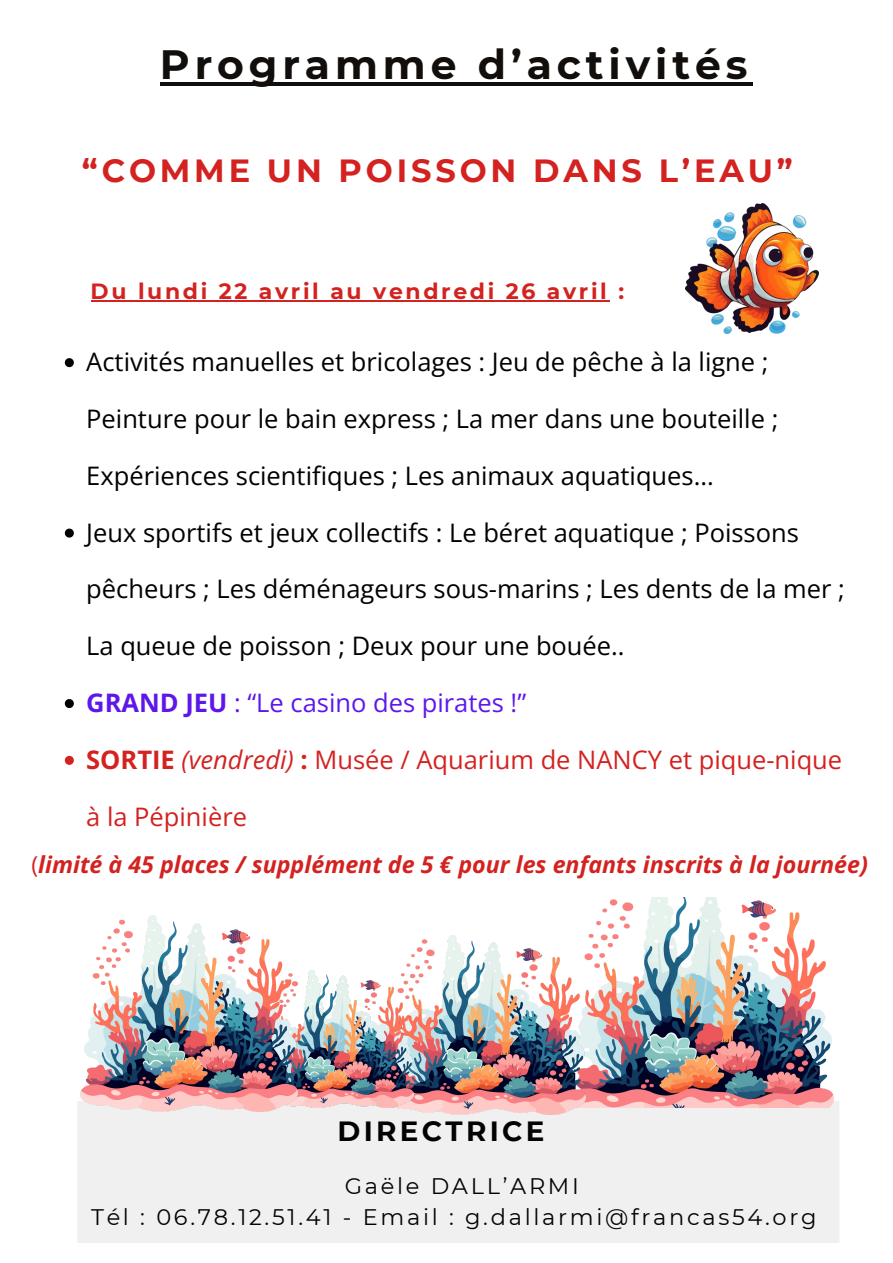
<style>
.page{position:relative;width:893px;height:1263px;background:#fff}
.page>*{position:absolute;margin:0;border:0;box-sizing:border-box;transform-origin:0 0}
.t1{font:700 40.88px "Montserrat";letter-spacing:.12em;color:#110e0c}
.t2{font:700 32.03px "Montserrat";letter-spacing:.12em;color:#d32220}
.t3{font:700 27.75px "Montserrat";letter-spacing:.12em;color:#000}
.t4{font:25.5px "Open Sans";color:#000}
.t5{font:25.5px "Open Sans";color:#d32220}
.t6{font:25.5px "Open Sans";color:#5e17eb}
.t7{font:italic 700 23.25px "Open Sans";color:#d32220}
.t8{font:22.5px "Montserrat";letter-spacing:.12em;color:#000}
.t9{font:700 21.98px "Montserrat";letter-spacing:.12em;color:#d32220}
.s1{font-weight:700}
.s2{font-style:italic}
.s3{font-weight:400;font-style:normal}
</style>
<div class="page">
<hr style="left:160px;top:82px;width:592px;height:4px;background:#110e0c">
<div style="left:78px;top:1101px;width:761px;height:142px;background:#f0f0f0"></div>
<img style="left:585px;top:897px;width:249px;height:210px">
<img style="left:686px;top:203px;width:132px;height:131px">
<img style="left:386px;top:935px;width:199px;height:180px">
<img style="left:297px;top:971px;width:116px;height:136px">
<img style="left:81px;top:916px;width:216px;height:196px">
<svg style="left:65px;top:358px;width:9px;height:9px"></svg>
<svg style="left:65px;top:529px;width:9px;height:9px"></svg>
<svg style="left:65px;top:699px;width:9px;height:9px"></svg>
<svg style="left:65px;top:756px;width:9px;height:9px"></svg>
<hr style="left:91px;top:300px;width:518px;height:2px;background:#d32220">
<p class="t1" style="left:160px;top:40px;width:589px">Programme d’activités</p>
<p class="t2" style="left:82px;top:151px;width:712px">“COMME UN POISSON DANS L’EAU”</p>
<h3 class="t9" style="left:91px;top:278px;width:535px">Du lundi 22 avril au vendredi 26 avril :</h3>
<p class="t4" style="left:86px;top:344px;width:684px">Activités manuelles et bricolages : Jeu de pêche à la ligne ;</p>
<p class="t4" style="left:86px;top:401px;width:693px">Peinture pour le bain express ; La mer dans une bouteille ;</p>
<p class="t4" style="left:86px;top:457px;width:629px">Expériences scientifiques ; Les animaux aquatiques...</p>
<p class="t4" style="left:86px;top:514px;width:714px">Jeux sportifs et jeux collectifs : Le béret aquatique ; Poissons</p>
<p class="t4" style="left:86px;top:571px;width:760px">pêcheurs ; Les déménageurs sous-marins ; Les dents de la mer ;</p>
<p class="t4" style="left:86px;top:628px;width:540px">La queue de poisson ; Deux pour une bouée..</p>
<p class="t6" style="left:86px;top:685px;width:441px"><span class="s1">GRAND JEU</span> : “Le casino des pirates !”</p>
<p class="t5" style="left:86px;top:741px;width:757px"><span class="s1">SORTIE</span> <span class="s2">(vendredi)</span> <span class="s1">:</span> Musée / Aquarium de NANCY et pique-nique</p>
<p class="t5" style="left:86px;top:798px;width:162px">à la Pépinière</p>
<p class="t7" style="left:31px;top:848px;width:838px"><span class="s3">(</span>limité à 45 places / supplément de 5 € pour les enfants inscrits à la journée)</p>
<h1 class="t3" style="left:337px;top:1114px;width:208px">DIRECTRICE</h1>
<p class="t8" style="left:345px;top:1172px;width:236px">Gaële DALL’ARMI</p>
<h2 class="t8" style="left:91px;top:1203px;width:727px">Tél : 06.78.12.51.41 - Email : g.dallarmi@francas54.org</h2>
</div>
